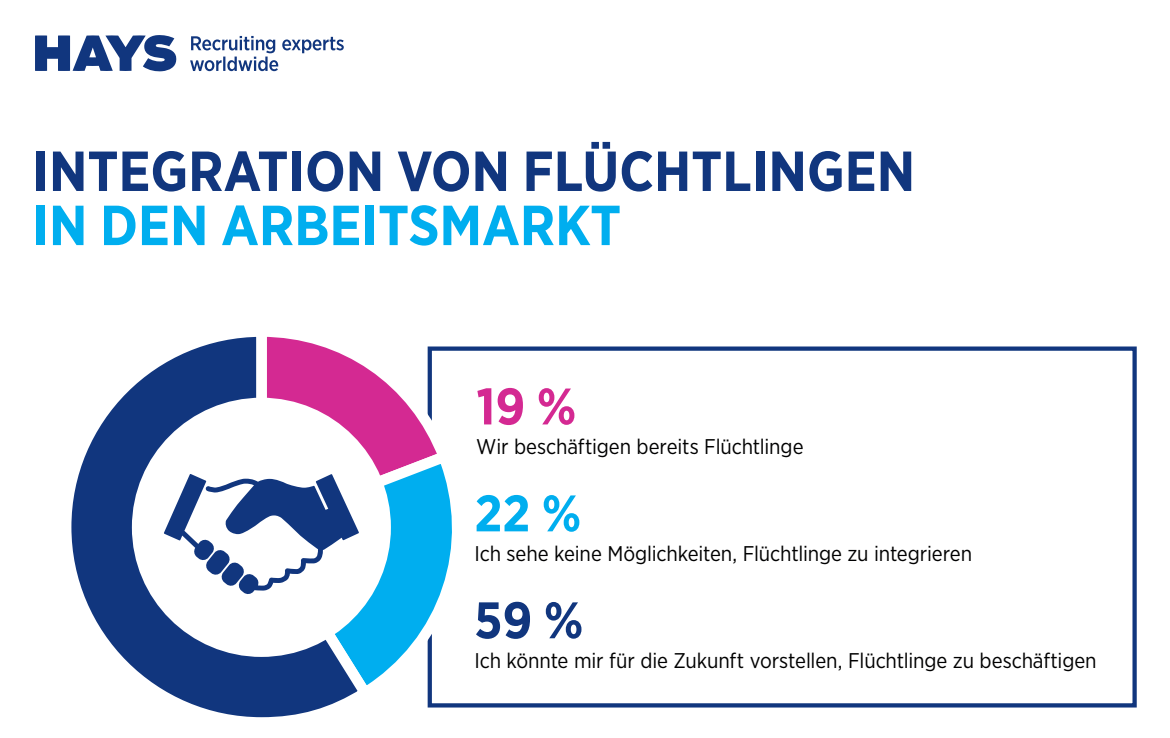
<style>
.page{position:relative;width:1170px;height:738px;background:#fff}
.page>*{position:absolute;margin:0;border:0;box-sizing:border-box;transform-origin:0 0}
.t1{font:700 56.25px "Gotham Narrow";color:#11367e}
.t2{font:700 56.25px "Gotham Narrow";color:#00aeef}
.t3{font:700 51.25px "Gotham Narrow";color:#d42992}
.t4{font:700 51.25px "Gotham Narrow";color:#00aeef}
.t5{font:700 51.25px "Gotham Narrow";color:#11367e}
.t6{font:21.25px "Gotham Narrow";letter-spacing:-.005em;color:#000001}
</style>
<div class="page">
<div style="left:427px;top:346px;width:709px;height:361px;border:4px solid #11367e"></div>
<svg style="left:379px;top:346px;width:78px;height:97px"></svg>
<svg style="left:379px;top:443px;width:99px;height:264px"></svg>
<svg style="left:71px;top:336px;width:308px;height:382px"></svg>
<div style="left:132px;top:397px;width:259px;height:259px;background:#fff;border-radius:50%"></div>
<svg style="left:164px;top:474px;width:195px;height:120px"></svg>
<svg style="left:35px;top:35px;width:309px;height:37px"></svg>
<h1 class="t1" style="left:32px;top:135px;width:884px">INTEGRATION VON FLÜCHTLINGEN</h1>
<h1 class="t2" style="left:32px;top:189px;width:590px">IN DEN ARBEITSMARKT</h1>
<h2 class="t3" style="left:476px;top:373px;width:102px">19 %</h2>
<p class="t6" style="left:476px;top:433px;width:329px">Wir beschäftigen bereits Flüchtlinge</p>
<h2 class="t4" style="left:474px;top:480px;width:108px">22 %</h2>
<p class="t6" style="left:474px;top:540px;width:499px">Ich sehe keine Möglichkeiten, Flüchtlinge zu integrieren</p>
<h2 class="t5" style="left:474px;top:586px;width:111px">59 %</h2>
<p class="t6" style="left:474px;top:647px;width:623px">Ich könnte mir für die Zukunft vorstellen, Flüchtlinge zu beschäftigen</p>
</div>
